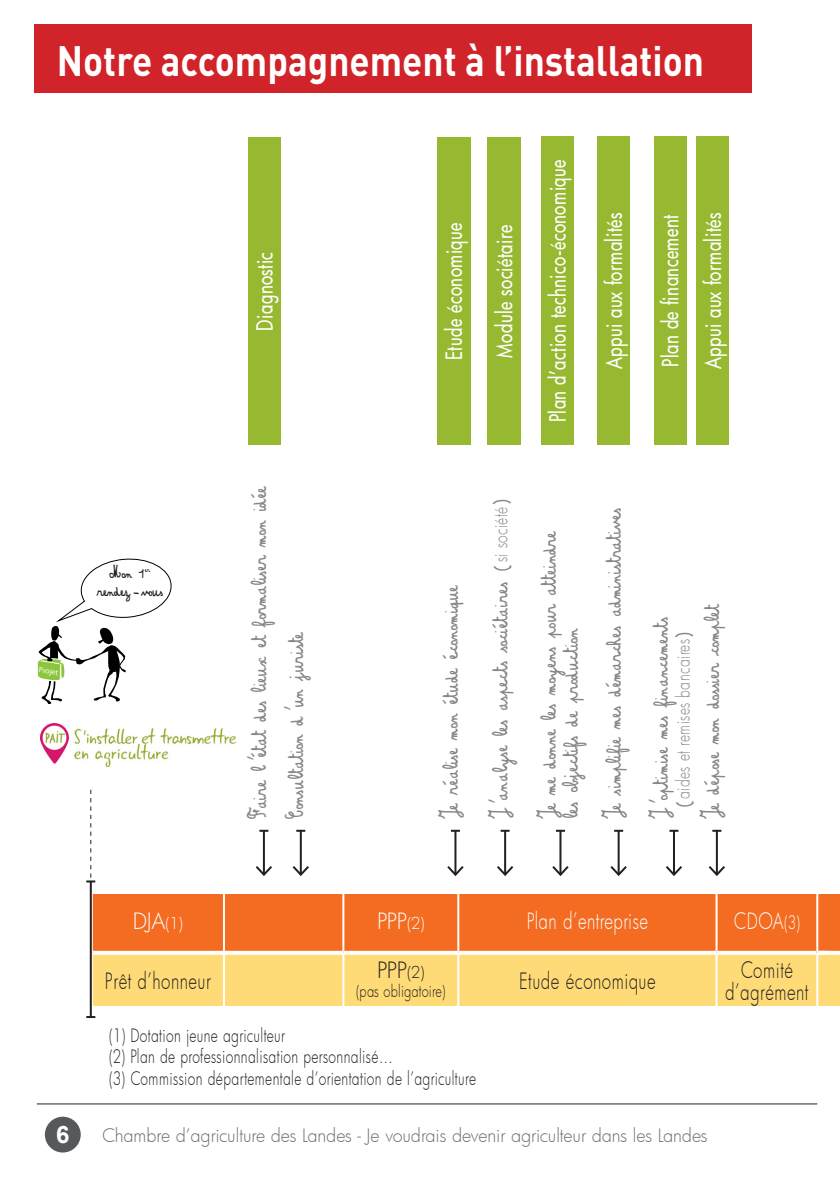
<style>
.page{position:relative;width:840px;height:1191px;background:#fff}
.page>*{position:absolute;margin:0;border:0;box-sizing:border-box;transform-origin:0 0}
.t1{font:700 42px "DIN Pro";color:#fff;scale:.88 1}
.t2{font:700 24px "Arial";color:#fff}
.t3{font:22px "Amandine";color:#86888b;scale:.77 1}
.t4{font:500 22px "Futura";letter-spacing:.025em;color:#fff;scale:.77 1}
.t5{font:300 22px/22px "Futura";letter-spacing:.03em;color:#231f20;text-align:center;scale:.77 1}
.t6{font:300 22px "Futura";letter-spacing:.02em;color:#fff;scale:.77 1}
.t7{font:300 22px "Futura";letter-spacing:.02em;color:#fff}
.t8{font:300 22px "Futura";letter-spacing:.03em;color:#231f20}
.t9{font:300 18px "Futura";letter-spacing:.03em;color:#231f20;scale:.77 1}
.t10{font:300 18px "Futura";letter-spacing:-.005em;color:#6c6d70}
.t11{font:300 18px "Futura";letter-spacing:.02em;color:#86888b;scale:.77 1}
.t12{font:16px/18px "Amandine";letter-spacing:.02em;color:#231f20;text-align:center;scale:.77 1}
.t13{font:300 16px "Futura";letter-spacing:.015em;color:#231f20;scale:.8 1}
.t14{font:7.8px "Myriad Pro";color:#fff}
.s1{font-family:"Futura";font-weight:300;font-size:18px}
.s2{font-family:"Amandine";font-weight:400;font-size:22px}
.s3{font-size:16px}
.s4{font-size:18px}
</style>
<div class="page">
<div style="left:45px;top:1116px;width:36px;height:36px;background:#57585a;border-radius:50%"></div>
<hr style="left:37px;top:1103px;width:779px;height:1px;background:#231f20">
<div style="left:91px;top:894px;width:748px;height:58px;background:#f36c21"></div>
<div style="left:91px;top:952px;width:748px;height:53px;background:#ffdb78"></div>
<svg style="left:828px;top:950px;width:11px;height:4px"></svg>
<hr style="left:91px;top:889px;width:2px;height:63px;background:#fff">
<hr style="left:223px;top:889px;width:2px;height:61px;background:#fff">
<hr style="left:342px;top:889px;width:2px;height:61px;background:#fff">
<hr style="left:457px;top:889px;width:2px;height:61px;background:#fff">
<hr style="left:715px;top:889px;width:2px;height:61px;background:#fff">
<hr style="left:815px;top:889px;width:2px;height:63px;background:#fff">
<hr style="left:91px;top:952px;width:2px;height:54px;background:#fff">
<hr style="left:223px;top:954px;width:2px;height:52px;background:#fff">
<hr style="left:342px;top:954px;width:2px;height:52px;background:#fff">
<hr style="left:457px;top:954px;width:2px;height:52px;background:#fff">
<hr style="left:715px;top:954px;width:2px;height:52px;background:#fff">
<hr style="left:815px;top:952px;width:2px;height:54px;background:#fff">
<svg style="left:93px;top:950px;width:131px;height:4px"></svg>
<svg style="left:224px;top:950px;width:119px;height:4px"></svg>
<svg style="left:343px;top:950px;width:115px;height:4px"></svg>
<svg style="left:458px;top:950px;width:258px;height:4px"></svg>
<svg style="left:716px;top:950px;width:99px;height:4px"></svg>
<svg style="left:817px;top:950px;width:11px;height:4px"></svg>
<div style="left:248px;top:138px;width:33px;height:307px;background:#96b931"></div>
<svg style="left:437px;top:137px;width:34px;height:308px"></svg>
<div style="left:436px;top:138px;width:34px;height:307px;background:#96b931"></div>
<div style="left:487px;top:138px;width:33px;height:307px;background:#96b931"></div>
<div style="left:540px;top:137px;width:33px;height:308px;background:#96b931"></div>
<div style="left:597px;top:137px;width:33px;height:308px;background:#96b931"></div>
<div style="left:653px;top:137px;width:33px;height:308px;background:#96b931"></div>
<div style="left:696px;top:137px;width:32px;height:308px;background:#96b931"></div>
<svg style="left:37px;top:558px;width:135px;height:146px"></svg>
<hr style="left:90px;top:881px;width:2px;height:136px;background:#231f20">
<svg style="left:86px;top:1016px;width:9px;height:2px"></svg>
<svg style="left:86px;top:789px;width:9px;height:93px"></svg>
<img style="left:41px;top:724px;width:194px;height:43px">
<hr style="left:263px;top:830px;width:2px;height:44px;background:#231f20">
<svg style="left:259px;top:829px;width:9px;height:2px"></svg>
<svg style="left:255px;top:864px;width:17px;height:12px"></svg>
<hr style="left:299px;top:830px;width:2px;height:44px;background:#231f20">
<svg style="left:296px;top:829px;width:9px;height:2px"></svg>
<svg style="left:292px;top:864px;width:17px;height:12px"></svg>
<hr style="left:504px;top:830px;width:2px;height:44px;background:#231f20">
<svg style="left:500px;top:829px;width:9px;height:2px"></svg>
<svg style="left:497px;top:864px;width:17px;height:12px"></svg>
<hr style="left:559px;top:830px;width:2px;height:44px;background:#231f20">
<svg style="left:556px;top:829px;width:8px;height:2px"></svg>
<svg style="left:552px;top:864px;width:17px;height:12px"></svg>
<hr style="left:617px;top:830px;width:2px;height:44px;background:#231f20">
<svg style="left:614px;top:829px;width:8px;height:2px"></svg>
<svg style="left:610px;top:864px;width:17px;height:12px"></svg>
<hr style="left:672px;top:830px;width:2px;height:44px;background:#231f20">
<svg style="left:669px;top:829px;width:9px;height:2px"></svg>
<svg style="left:666px;top:864px;width:16px;height:12px"></svg>
<hr style="left:715px;top:830px;width:2px;height:44px;background:#231f20">
<svg style="left:712px;top:829px;width:9px;height:2px"></svg>
<svg style="left:708px;top:864px;width:17px;height:12px"></svg>
<hr style="left:454px;top:830px;width:2px;height:44px;background:#231f20">
<svg style="left:451px;top:829px;width:8px;height:2px"></svg>
<svg style="left:447px;top:864px;width:17px;height:12px"></svg>
<div style="left:35px;top:24px;width:716px;height:68px;background:#d1232a"></div>
<p class="t1" style="left:57px;top:32px;width:736px">Notre accompagnement à l’installation</p>
<p class="t14" style="left:40px;top:665px;width:21px;rotate:8deg">Projet</p>
<p class="t12" style="left:97px;top:565px;width:87px">Mon 1<sup>er </sup>rendez-vous</p>
<p class="t4" style="left:250px;top:330px;width:103px;rotate:-90deg">Diagnostic</p>
<p class="t3" style="left:243px;top:819px;width:434px;rotate:-90deg">Faire l’état des lieux et formaliser mon idée</p>
<p class="t3" style="left:280px;top:819px;width:245px;rotate:-90deg">Consultation d’un juriste</p>
<p class="t4" style="left:439px;top:360px;width:180px;rotate:-90deg">Etude économique</p>
<p class="t4" style="left:489px;top:358px;width:174px;rotate:-90deg">Module sociétaire</p>
<p class="t4" style="left:542px;top:422px;width:342px;rotate:-90deg">Plan d’action technico-économique</p>
<p class="t4" style="left:599px;top:369px;width:205px;rotate:-90deg">Appui aux formalités</p>
<p class="t4" style="left:655px;top:367px;width:198px;rotate:-90deg">Plan de financement</p>
<p class="t4" style="left:697px;top:369px;width:205px;rotate:-90deg">Appui aux formalités</p>
<p class="t3" style="left:435px;top:819px;width:306px;rotate:-90deg">Je réalise mon étude économique</p>
<p class="t3" style="left:484px;top:819px;width:417px;rotate:-90deg">J’analyse les aspects sociétaires (<span class="s1">si société</span>)</p>
<p class="t3" style="left:533px;top:819px;width:376px;rotate:-90deg">Je me donne les moyens pour atteindre</p>
<p class="t3" style="left:555px;top:819px;width:250px;rotate:-90deg">les objectifs de production</p>
<p class="t3" style="left:598px;top:819px;width:406px;rotate:-90deg">Je simplifie mes démarches administratives</p>
<p class="t3" style="left:696px;top:819px;width:284px;rotate:-90deg">Je dépose mon dossier complet</p>
<p class="t3" style="left:645px;top:819px;width:265px;rotate:-90deg">J’optimise mes financements</p>
<p class="t11" style="left:670px;top:810px;width:234px;rotate:-90deg"><span class="s2">(</span>aides et remises bancaires<span class="s2">)</span></p>
<p class="t7" style="left:133px;top:906px;width:52px">DJA<span class="s3">(1)</span></p>
<p class="t7" style="left:377px;top:906px;width:49px">PPP<span class="s3">(2)</span></p>
<p class="t6" style="left:526px;top:906px;width:159px">Plan d’entreprise</p>
<p class="t6" style="left:733px;top:906px;width:88px">CDOA<span class="s4">(3)</span></p>
<p class="t5" style="left:105px;top:969px;width:139px">Prêt d’honneur</p>
<p class="t8" style="left:377px;top:954px;width:49px">PPP<span class="s3">(2)</span></p>
<p class="t5" style="left:519px;top:969px;width:179px">Etude économique</p>
<p class="t5" style="left:725px;top:958px;width:109px">Comité d’agrément</p>
<p class="t13" style="left:356px;top:980px;width:113px">(pas obligatoire)</p>
<p class="t9" style="left:109px;top:1023px;width:230px">(1) Dotation jeune agriculteur</p>
<p class="t9" style="left:109px;top:1044px;width:369px">(2) Plan de professionnalisation personnalisé...</p>
<p class="t9" style="left:109px;top:1066px;width:477px">(3) Commission départementale d’orientation de l’agriculture</p>
<p class="t2" style="left:56px;top:1118px;width:15px">6</p>
<p class="t10" style="left:102px;top:1123px;width:606px">Chambre d’agriculture des Landes - Je voudrais devenir agriculteur dans les Landes</p>
</div>
